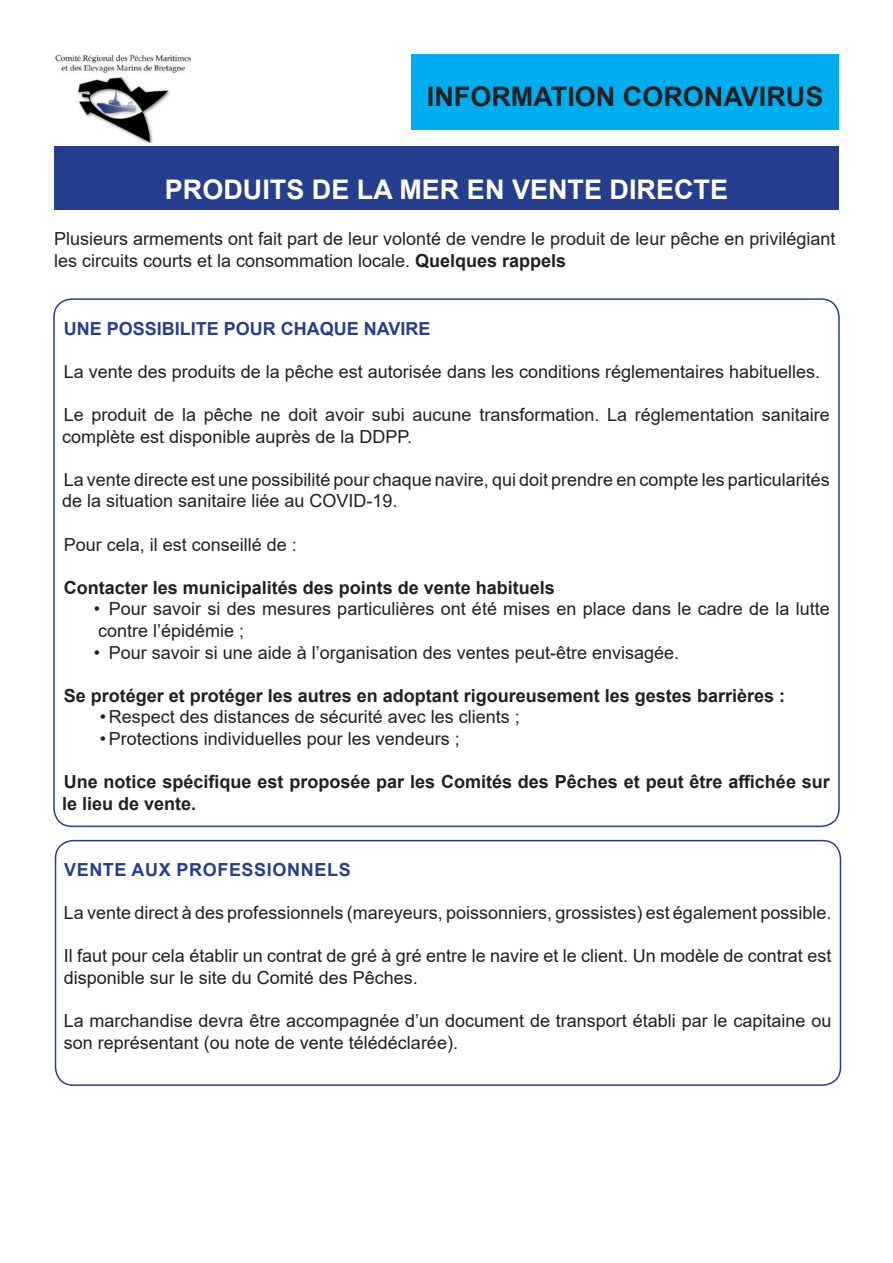
<style>
.page{position:relative;width:893px;height:1263px;background:#fff}
.page>*{position:absolute;margin:0;border:0;box-sizing:border-box;transform-origin:0 0}
.t1{font:700 27px "Arial";color:#fff}
.t2{font:700 27px "Arial";color:#231f20}
.t3{font:18px/21.6px "Arial";color:#231f20}
.t4{font:700 18px/21.6px "Arial";color:#231f20}
.t5{font:700 18px "Arial";color:#253f8e}
.t6{font:700 18px "Arial";letter-spacing:.035em;color:#253f8e}
.s1{font-weight:700}
</style>
<div class="page">
<div style="left:411px;top:54px;width:428px;height:76px;background:#00aeef"></div>
<div style="left:54px;top:147px;width:785px;height:63px;background:#253f8e"></div>
<img style="left:55px;top:54px;width:135px;height:89px">
<div style="left:55px;top:840px;width:786px;height:246px;border:2px solid #253f8e;border-radius:18px"></div>
<p class="t2" style="left:427px;top:78px;width:398px">INFORMATION CORONAVIRUS</p>
<p class="t1" style="left:165px;top:170px;width:565px">PRODUITS DE LA MER EN VENTE DIRECTE</p>
<p class="t3" style="left:54px;top:228px;width:783px">Plusieurs armements ont fait part de leur volonté de vendre le produit de leur pêche en privilégiant les circuits courts et la consommation locale. <span class="s1">Quelques rappels</span></p>
<p class="t5" style="left:64px;top:316px;width:368px">UNE POSSIBILITE POUR CHAQUE NAVIRE</p>
<p class="t3" style="left:64px;top:360px;width:758px">La vente des produits de la pêche est autorisée dans les conditions réglementaires habituelles.</p>
<p class="t3" style="left:62px;top:404px;width:769px">Le produit de la pêche ne doit avoir subi aucune transformation. La réglementation sanitaire complète est disponible auprès de la DDPP.</p>
<p class="t3" style="left:62px;top:468px;width:769px">La vente directe est une possibilité pour chaque navire, qui doit prendre en compte les particularités de la situation sanitaire liée au COVID-19.</p>
<p class="t3" style="left:64px;top:533px;width:235px">Pour cela, il est conseillé de :</p>
<p class="t4" style="left:64px;top:577px;width:493px">Contacter les municipalités des points de vente habituels</p>
<p class="t3" style="left:94px;top:598px;width:738px">• Pour savoir si des mesures particulières ont été mises en place dans le cadre de la lutte contre l’épidémie ;</p>
<p class="t3" style="left:94px;top:641px;width:587px">• Pour savoir si une aide à l’organisation des ventes peut-être envisagée.</p>
<p class="t4" style="left:64px;top:685px;width:723px">Se protéger et protéger les autres en adoptant rigoureusement les gestes barrières :</p>
<p class="t3" style="left:100px;top:706px;width:422px">• Respect des distances de sécurité avec les clients ;</p>
<p class="t3" style="left:100px;top:728px;width:362px">•Protections individuelles pour les vendeurs ;</p>
<p class="t4" style="left:62px;top:771px;width:769px">Une notice spécifique est proposée par les Comités des Pêches et peut être affichée sur le lieu de vente.</p>
<p class="t6" style="left:64px;top:857px;width:288px">VENTE AUX PROFESSIONNELS</p>
<p class="t3" style="left:64px;top:902px;width:769px">La vente direct à des professionnels (mareyeurs, poissonniers, grossistes) est également possible.</p>
<p class="t3" style="left:64px;top:945px;width:769px">Il faut pour cela établir un contrat de gré à gré entre le navire et le client. Un modèle de contrat est disponible sur le site du Comité des Pêches.</p>
<p class="t3" style="left:64px;top:1010px;width:769px">La marchandise devra être accompagnée d’un document de transport établi par le capitaine ou son représentant (ou note de vente télédéclarée).</p>
</div>
